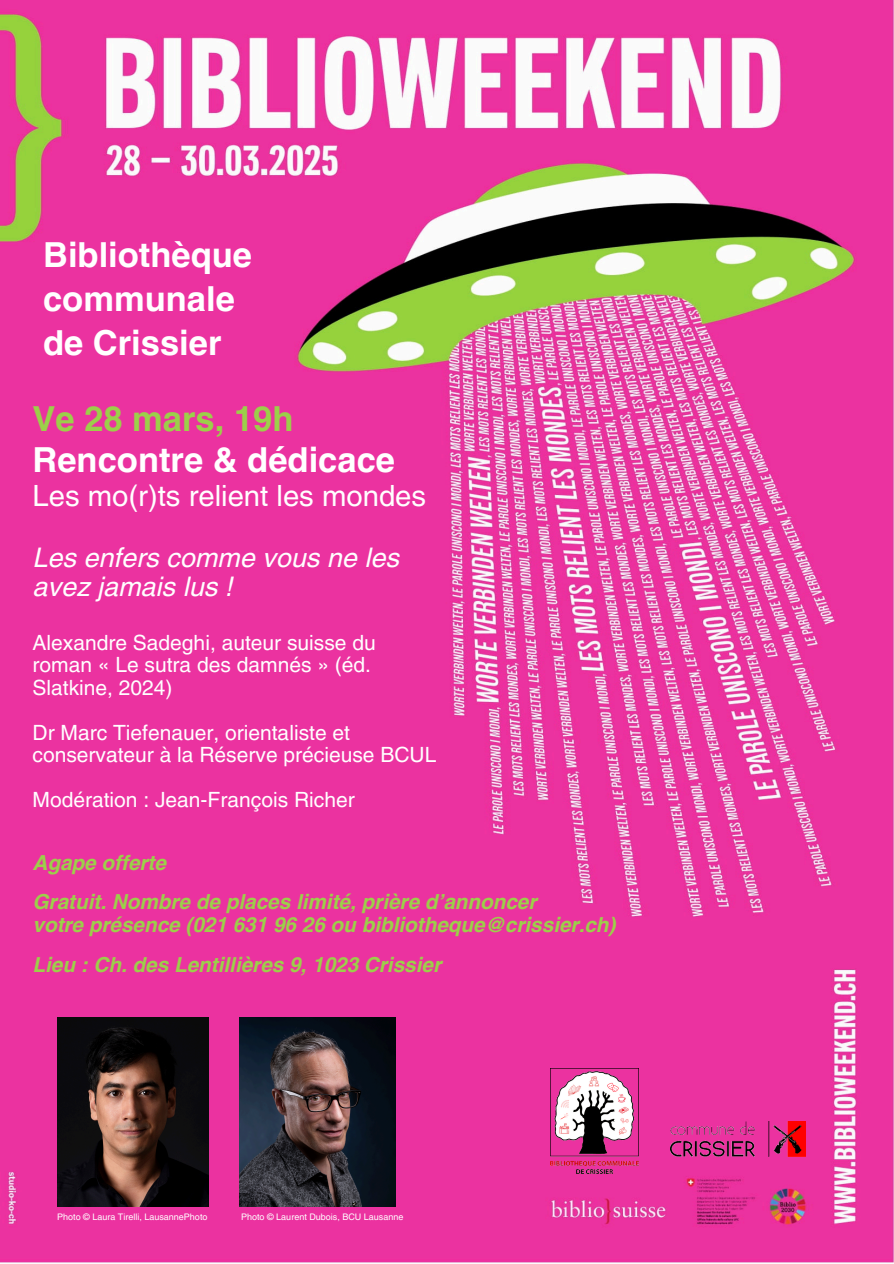
<style>
.page{position:relative;width:894px;height:1264px;background:#fff}
.page>*{position:absolute;margin:0;border:0;box-sizing:border-box;transform-origin:0 0}
.t1{font:700 34.5px/43.8px "Helvetica LT Pro";color:#fff}
.t2{font:29.25px "Helvetica LT Pro";color:#fff}
.t3{font:italic 27px/29.2px "Helvetica LT Pro";color:#fff}
.t4{font:21px/22.5px "Helvetica LT Pro";color:#fff}
.t5{font:italic 700 20.7px/22.5px "Helvetica LT Pro";color:#9ccf4a}
.t6{font:9px "Helvetica LT Pro";color:#fff}
.s1{color:#9ccf4a}
</style>
<div class="page">
<img style="left:0;top:0;width:892px;height:1263px">
<img style="left:57px;top:1017px;width:151px;height:189px">
<img style="left:550px;top:1068px;width:88px;height:105px">
<img style="left:670px;top:1121px;width:135px;height:34px">
<img style="left:239px;top:1017px;width:156px;height:189px">
<p class="t1" style="left:43px;top:236px;width:210px">Bibliothèque communale de Crissier</p>
<h1 class="t1" style="left:32px;top:402px;width:364px;line-height:40.5px"><span class="s1">Ve 28 mars, 19h<br></span>Rencontre &amp; dédicace</h1>
<h1 class="t2" style="left:32px;top:485px;width:395px">Les mo(r)ts relient les mondes</h1>
<h2 class="t3" style="left:32px;top:545px;width:368px">Les enfers comme vous ne les avez jamais lus !</h2>
<h2 class="t4" style="left:32px;top:633px;width:344px">Alexandre Sadeghi, auteur suisse du roman « Le sutra des damnés » (éd.<br>Slatkine, 2024)</h2>
<h4 class="t4" style="left:32px;top:723px;width:405px">Dr Marc Tiefenauer, orientaliste et conservateur à la Réserve précieuse BCUL</h4>
<h4 class="t4" style="left:32px;top:790px;width:323px">Modération : Jean-François Richer</h4>
<h4 class="t5" style="left:32px;top:853px;width:135px">Agape offerte</h4>
<h3 class="t5" style="left:32px;top:892px;width:584px">Gratuit. Nombre de places limité, prière d’annoncer<br>votre présence (021 631 96 26 ou bibliotheque@crissier.ch)</h3>
<h3 class="t5" style="left:32px;top:955px;width:410px">Lieu : Ch. des Lentillières 9, 1023 Crissier</h3>
<h3 class="t6" style="left:57px;top:1213px;width:152px">Photo © Laura Tirelli, LausannePhoto</h3>
<p class="t6" style="left:241px;top:1213px;width:164px">Photo © Laurent Dubois, BCU Lausanne</p>
</div>
